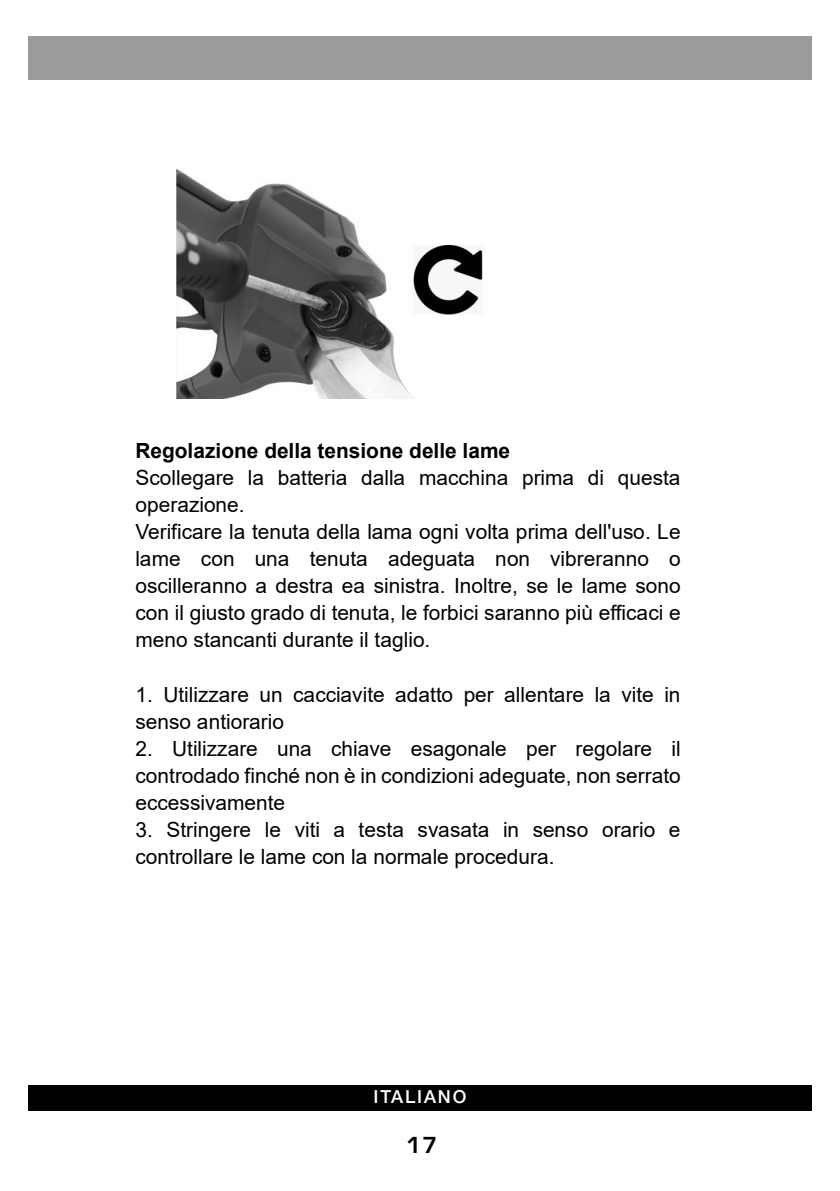
<style>
.page{position:relative;width:840px;height:1191px;background:#fff}
.page>*{position:absolute;margin:0;border:0;box-sizing:border-box;transform-origin:0 0}
.t1{font:700 24px "Eurostile";color:#000}
.t2{font:20.8px/27.2px "Arial";color:#000}
.t3{font:700 20.8px "Arial";color:#000}
.t4{font:500 18px "Helvetica Neue LT Pro";letter-spacing:.1em;color:#fff}
</style>
<div class="page">
<div style="left:28px;top:1085px;width:783px;height:25px;background:#000"></div>
<div style="left:28px;top:36px;width:783px;height:43px;background:#9c9c9c"></div>
<img style="left:176px;top:168px;width:282px;height:230px">
<img style="left:413px;top:246px;width:69px;height:68px">
<p class="t3" style="left:135px;top:435px;width:376px">Regolazione della tensione delle lame</p>
<p class="t2" style="left:135px;top:463px;width:546px">Scollegare la batteria dalla macchina prima di questa operazione.<br>Verificare la tenuta della lama ogni volta prima dell'uso. Le lame con una tenuta adeguata non vibreranno o oscilleranno a destra ea sinistra. Inoltre, se le lame sono con il giusto grado di tenuta, le forbici saranno più efficaci e meno stancanti durante il taglio.</p>
<p class="t2" style="left:135px;top:680px;width:546px">1. Utilizzare un cacciavite adatto per allentare la vite in senso antiorario</p>
<p class="t2" style="left:135px;top:735px;width:546px;text-align:justify">2. Utilizzare una chiave esagonale per regolare il controdado finché non è in condizioni adeguate, non serrato eccessivamente</p>
<p class="t2" style="left:135px;top:816px;width:546px">3. Stringere le viti a testa svasata in senso orario e controllare le lame con la normale procedura.</p>
<p class="t4" style="left:373px;top:1085px;width:94px">ITALIANO</p>
<p class="t1" style="left:406px;top:1132px;width:33px">17</p>
</div>
